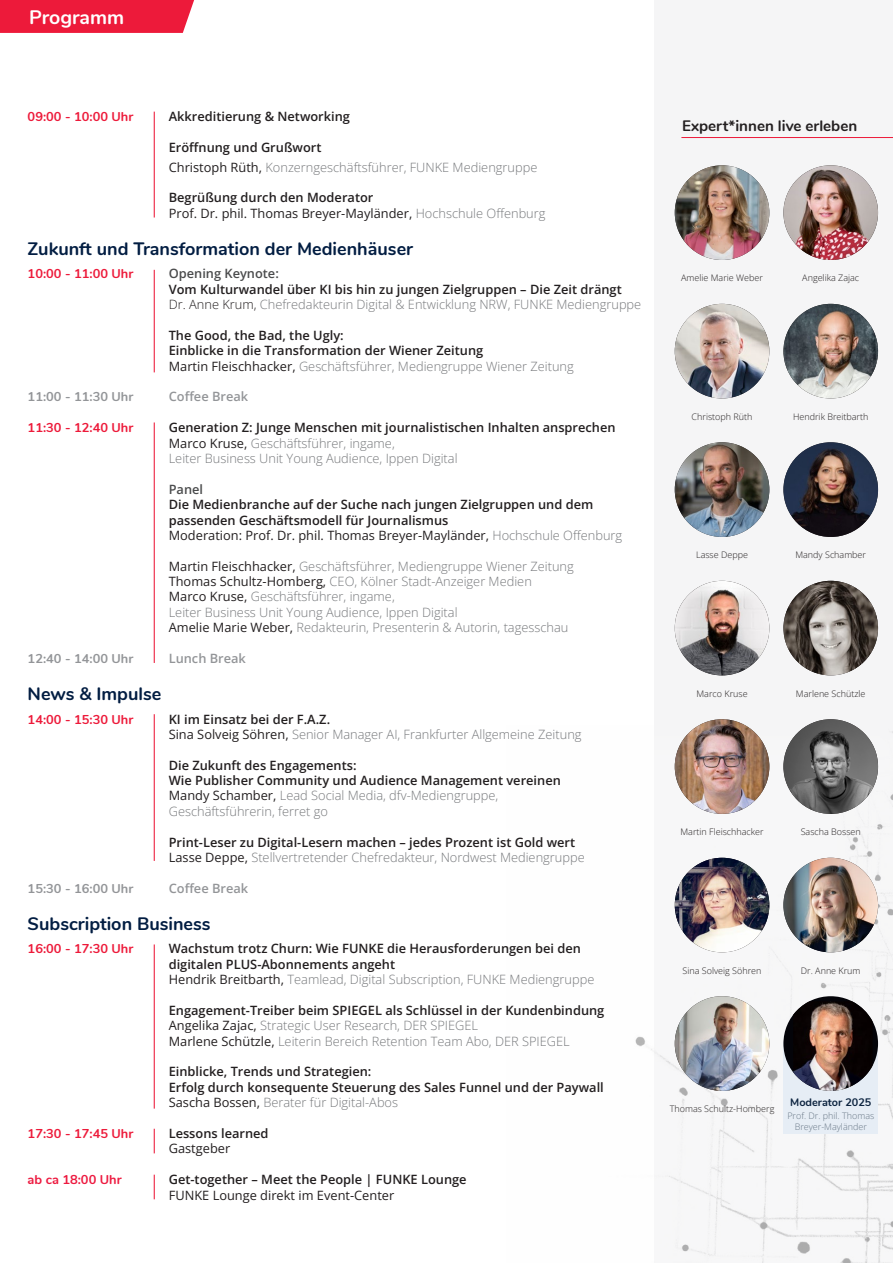
<style>
.page{position:relative;width:893px;height:1263px;background:#fff}
.page>*{position:absolute;margin:0;border:0;box-sizing:border-box;transform-origin:0 0}
.t1{font:700 19.5px "Nunito";color:#fff}
.t2{font:700 18px "Nunito";color:#021d42}
.t3{font:700 15.15px "Nunito";color:#231f20}
.t4{font:600 12.9px/15.5px "Open Sans";color:#231f20}
.t5{font:300 12.9px/15.5px "Open Sans";color:#76787b}
.t6{font:12.9px/15.5px "Open Sans";color:#231f20}
.t7{font:700 12.9px "Nunito";color:#ed1a3a}
.t8{font:700 12.9px "Nunito";color:#939598}
.t9{font:600 12.9px "Open Sans";color:#939598}
.t10{font:600 12.9px "Open Sans";color:#4b4c4d}
.t11{font:700 12.9px "Nunito";color:#ed1a40}
.t12{font:700 10.95px "Nunito";color:#0d2440}
.t13{font:300 9px "Open Sans";color:#231f20}
.t14{font:300 9px/10.8px "Open Sans";color:#697887;text-align:center}
.s1{font-weight:600;color:#231f20}
.s2{font-weight:400;color:#231f20}
.s3{font-weight:600}
.s4{font-weight:300;color:#76787b}
.s5{font-weight:300}
.s6{font-weight:400}
</style>
<div class="page">
<div style="left:0;top:0;width:194px;height:33px;background:#ed1a3a"></div>
<div style="left:655px;top:0;width:238px;height:1263px;background:#f5f5f6"></div>
<img style="left:635px;top:725px;width:258px;height:538px">
<hr style="left:154px;top:112px;width:1px;height:105px;background:#ed1a3a">
<hr style="left:154px;top:270px;width:1px;height:102px;background:#ed1a3a">
<hr style="left:154px;top:422px;width:1px;height:241px;background:#ed1a3a">
<hr style="left:154px;top:714px;width:1px;height:147px;background:#ed1a3a">
<hr style="left:154px;top:944px;width:1px;height:164px;background:#ed1a3a">
<svg style="left:154px;top:1129px;width:1px;height:24px"></svg>
<svg style="left:154px;top:1175px;width:1px;height:24px"></svg>
<hr style="left:681px;top:137px;width:212px;height:1px;background:#ed1a3a">
<img style="left:675px;top:165px;width:94px;height:95px;border-radius:47px">
<img style="left:675px;top:304px;width:94px;height:94px;border-radius:47px">
<img style="left:675px;top:442px;width:94px;height:95px;border-radius:47px">
<img style="left:675px;top:581px;width:94px;height:94px;border-radius:47px">
<img style="left:675px;top:719px;width:94px;height:95px;border-radius:47px">
<div style="left:783px;top:1042px;width:95px;height:92px;background:#e6edf5"></div>
<img style="left:675px;top:858px;width:94px;height:94px;border-radius:47px">
<img style="left:675px;top:996px;width:94px;height:95px;border-radius:47px">
<img style="left:783px;top:165px;width:95px;height:95px;border-radius:47px">
<img style="left:783px;top:304px;width:95px;height:94px;border-radius:47px">
<img style="left:783px;top:442px;width:95px;height:95px;border-radius:47px">
<img style="left:783px;top:581px;width:95px;height:94px;border-radius:47px">
<img style="left:783px;top:719px;width:95px;height:95px;border-radius:47px">
<img style="left:783px;top:858px;width:95px;height:94px;border-radius:47px">
<div style="left:783px;top:996px;width:95px;height:95px;background:#040409;border-radius:50%"></div>
<img style="left:793px;top:1001px;width:80px;height:90px">
<h1 class="t1" style="left:29px;top:3px;width:96px">Programm</h1>
<p class="t7" style="left:28px;top:107px;width:107px">09:00 - 10:00 Uhr</p>
<p class="t4" style="left:169px;top:109px;width:183px">Akkreditierung &amp; Networking</p>
<p class="t5" style="left:169px;top:137px;width:370px;line-height:19.5px"><span class="s1">Eröffnung und Grußwort<br></span><span class="s2">Christoph Rüth,</span> Konzerngeschäftsführer, FUNKE Mediengruppe</p>
<p class="t6" style="left:169px;top:190px;width:378px"><span class="s3">Begrüßung durch den Moderator<br></span>Prof. Dr. phil. Thomas Breyer-Mayländer, <span class="s4">Hochschule Offenburg</span></p>
<h2 class="t2" style="left:28px;top:235px;width:387px">Zukunft und Transformation der Medienhäuser</h2>
<p class="t7" style="left:28px;top:264px;width:107px">10:00 - 11:00 Uhr</p>
<p class="t10" style="left:169px;top:265px;width:112px">Opening Keynote:</p>
<p class="t4" style="left:169px;top:281px;width:474px">Vom Kulturwandel über KI bis hin zu jungen Zielgruppen – Die Zeit drängt<br><span class="s5">Dr. Anne Krum,</span> <span class="s4">Chefredakteurin Digital &amp; Entwicklung NRW, FUNKE Mediengruppe</span></p>
<p class="t4" style="left:169px;top:327px;width:407px">The Good, the Bad, the Ugly:<br>Einblicke in die Transformation der Wiener Zeitung<br><span class="s6">Martin Fleischhacker,</span> <span class="s4">Geschäftsführer, Mediengruppe Wiener Zeitung</span></p>
<p class="t8" style="left:28px;top:387px;width:107px">11:00 - 11:30 Uhr</p>
<p class="t9" style="left:169px;top:388px;width:81px">Coffee Break</p>
<p class="t7" style="left:28px;top:418px;width:107px">11:30 - 12:40 Uhr</p>
<p class="t5" style="left:169px;top:419px;width:448px"><span class="s1">Generation Z: Junge Menschen mit journalistischen Inhalten ansprechen<br></span><span class="s2">Marco Kruse,</span> Geschäftsführer, ingame,<br>Leiter Business Unit Young Audience, Ippen Digital</p>
<p class="t10" style="left:169px;top:480px;width:36px">Panel</p>
<p class="t4" style="left:169px;top:496px;width:455px">Die Medienbranche auf der Suche nach jungen Zielgruppen und dem passenden Geschäftsmodell für Journalismus<br><span class="s6">Moderation: Prof. Dr. phil. Thomas Breyer-Mayländer,</span> <span class="s4">Hochschule Offenburg</span></p>
<p class="t5" style="left:169px;top:558px;width:407px"><span class="s2">Martin Fleischhacker,</span> Geschäftsführer, Mediengruppe Wiener Zeitung <span class="s2">Thomas Schultz-Homberg,</span> CEO, Kölner Stadt-Anzeiger Medien<br><span class="s2">Marco Kruse,</span> Geschäftsführer, ingame,<br>Leiter Business Unit Young Audience, Ippen Digital<br><span class="s2">Amelie Marie Weber,</span> Redakteurin, Presenterin &amp; Autorin, tagesschau</p>
<p class="t8" style="left:28px;top:649px;width:107px">12:40 - 14:00 Uhr</p>
<p class="t9" style="left:169px;top:649px;width:79px">Lunch Break</p>
<h2 class="t2" style="left:28px;top:680px;width:135px">News &amp; Impulse</h2>
<p class="t7" style="left:28px;top:709px;width:107px">14:00 - 15:30 Uhr</p>
<p class="t5" style="left:169px;top:711px;width:414px"><span class="s1">KI im Einsatz bei der F.A.Z.<br></span><span class="s2">Sina Solveig Söhren,</span> Senior Manager AI, Frankfurter Allgemeine Zeitung</p>
<p class="t4" style="left:169px;top:757px;width:394px">Die Zukunft des Engagements:<br>Wie Publisher Community und Audience Management vereinen <span class="s6">Mandy Schamber,</span> <span class="s4">Lead Social Media, dfv-Mediengruppe, Geschäftsführerin, ferret go</span></p>
<p class="t4" style="left:169px;top:834px;width:418px">Print-Leser zu Digital-Lesern machen – jedes Prozent ist Gold wert<br><span class="s6">Lasse Deppe,</span> <span class="s4">Stellvertretender Chefredakteur, Nordwest Mediengruppe</span></p>
<p class="t8" style="left:28px;top:879px;width:107px">15:30 - 16:00 Uhr</p>
<p class="t9" style="left:169px;top:879px;width:81px">Coffee Break</p>
<h2 class="t2" style="left:28px;top:910px;width:185px">Subscription Business</h2>
<p class="t7" style="left:28px;top:939px;width:107px">16:00 - 17:30 Uhr</p>
<p class="t4" style="left:169px;top:940px;width:427px">Wachstum trotz Churn: Wie FUNKE die Herausforderungen bei den digitalen PLUS-Abonnements angeht<br><span class="s6">Hendrik Breitbarth,</span> <span class="s4">Teamlead, Digital Subscription, FUNKE Mediengruppe</span></p>
<p class="t5" style="left:169px;top:1002px;width:437px"><span class="s1">Engagement-Treiber beim SPIEGEL als Schlüssel in der Kundenbindung<br></span><span class="s2">Angelika Zajac,</span> Strategic User Research, DER SPIEGEL<br><span class="s2">Marlene Schützle,</span> Leiterin Bereich Retention Team Abo, DER SPIEGEL</p>
<p class="t4" style="left:169px;top:1064px;width:437px">Einblicke, Trends und Strategien:<br>Erfolg durch konsequente Steuerung des Sales Funnel und der Paywall<br><span class="s6">Sascha Bossen,</span> <span class="s4">Berater für Digital-Abos</span></p>
<p class="t7" style="left:28px;top:1124px;width:107px">17:30 - 17:45 Uhr</p>
<p class="t4" style="left:169px;top:1125px;width:101px">Lessons learned</p>
<p class="t6" style="left:169px;top:1141px;width:63px">Gastgeber</p>
<p class="t11" style="left:28px;top:1170px;width:96px">ab ca 18:00 Uhr</p>
<p class="t4" style="left:169px;top:1171px;width:299px">Get-together – Meet the People | FUNKE Lounge</p>
<p class="t6" style="left:169px;top:1187px;width:227px">FUNKE Lounge direkt im Event-Center</p>
<p class="t3" style="left:682px;top:115px;width:177px">Expert*innen live erleben</p>
<p class="t13" style="left:681px;top:272px;width:83px">Amelie Marie Weber</p>
<p class="t13" style="left:802px;top:272px;width:58px">Angelika Zajac</p>
<p class="t13" style="left:692px;top:410px;width:62px">Christoph Rüth</p>
<p class="t13" style="left:793px;top:410px;width:77px">Hendrik Breitbarth</p>
<p class="t13" style="left:696px;top:549px;width:54px">Lasse Deppe</p>
<p class="t13" style="left:795px;top:549px;width:72px">Mandy Schamber</p>
<p class="t13" style="left:696px;top:687px;width:53px">Marco Kruse</p>
<p class="t13" style="left:796px;top:687px;width:71px">Marlene Schützle</p>
<p class="t13" style="left:680px;top:826px;width:85px">Martin Fleischhacker</p>
<p class="t13" style="left:801px;top:826px;width:62px">Sascha Bossen</p>
<p class="t13" style="left:683px;top:964px;width:80px">Sina Solveig Söhren</p>
<p class="t13" style="left:801px;top:964px;width:61px">Dr. Anne Krum</p>
<p class="t13" style="left:670px;top:1103px;width:106px">Thomas Schultz-Homberg</p>
<p class="t12" style="left:790px;top:1094px;width:83px">Moderator 2025</p>
<p class="t14" style="left:787px;top:1110px;width:88px">Prof. Dr. phil. Thomas<br>Breyer-Mayländer</p>
</div>
